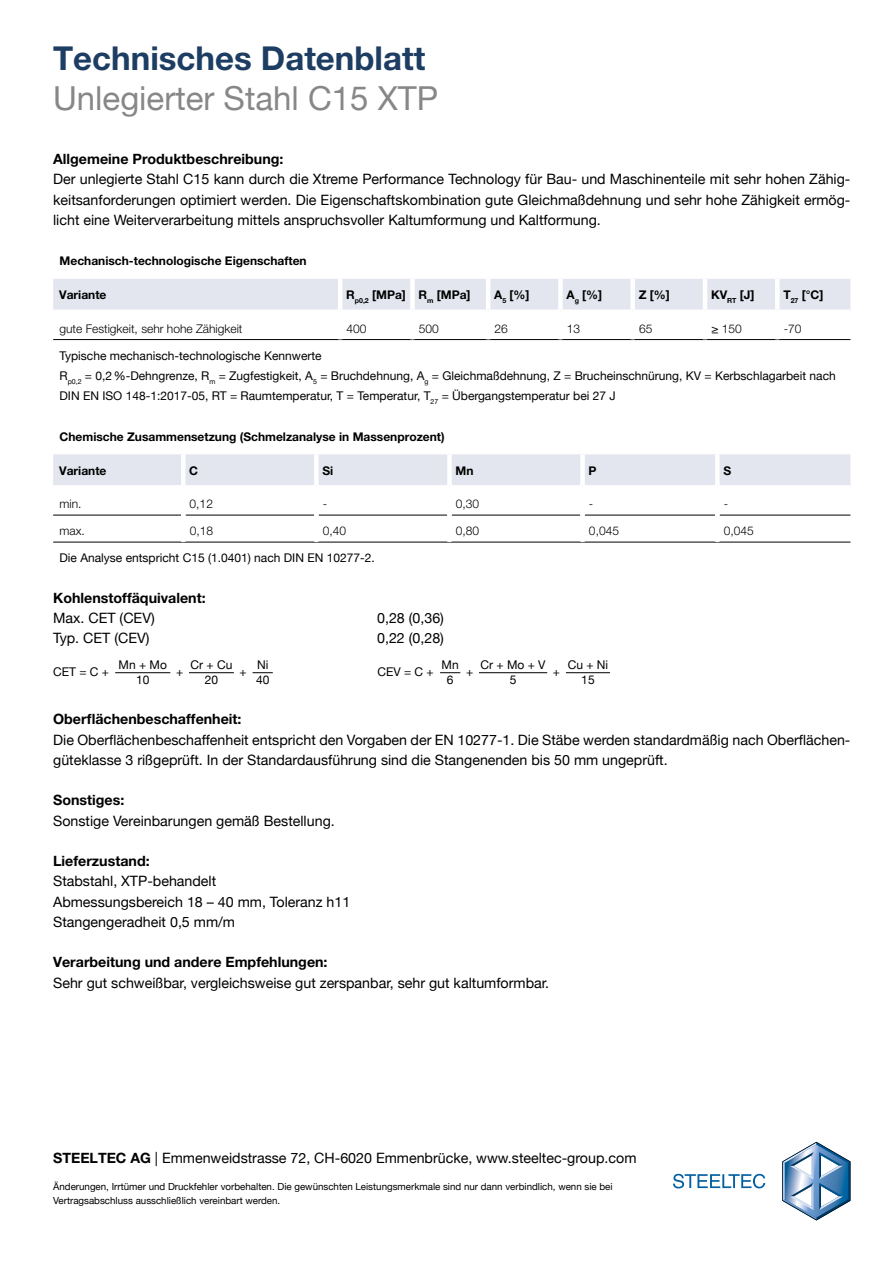
<style>
.page{position:relative;width:893px;height:1263px;background:#fff}
.page>*{position:absolute;margin:0;border:0;box-sizing:border-box;transform-origin:0 0}
.t1{font:33px "Helvetica Neue";color:#878787}
.t2{font:700 33px "Helvetica Neue LT Pro";color:#1e3d63}
.t3{font:14.25px/20.2px "Helvetica Neue";color:#000}
.t4{font:700 14.25px "Helvetica Neue LT Pro";color:#000}
.t5{font:12px/20.2px "Helvetica Neue";color:#000}
.t6{font:700 12px "Helvetica Neue LT Pro";color:#000}
.t7{font:300 12px "Helvetica Neue LT Pro";color:#000}
.t8{font:9.75px/13.5px "Helvetica Neue";color:#000}
.s1{font-family:"Helvetica Neue LT Pro";font-weight:700}
</style>
<div class="page">
<svg style="left:673px;top:1174px;width:92px;height:14px"></svg>
<svg style="left:782px;top:1142px;width:68px;height:78px"></svg>
<div style="left:53px;top:279px;width:797px;height:31px;background:#e3e6ef"></div>
<hr style="left:53px;top:339px;width:287px;height:1px;background:#000">
<hr style="left:340px;top:339px;width:72px;height:1px;background:#000">
<hr style="left:412px;top:339px;width:76px;height:1px;background:#000">
<hr style="left:488px;top:339px;width:72px;height:1px;background:#000">
<hr style="left:560px;top:339px;width:73px;height:1px;background:#000">
<hr style="left:633px;top:339px;width:72px;height:1px;background:#000">
<hr style="left:705px;top:339px;width:72px;height:1px;background:#000">
<hr style="left:777px;top:339px;width:73px;height:1px;background:#000">
<hr style="left:338px;top:279px;width:4px;height:31px;background:#fff">
<div style="left:410px;top:279px;width:5px;height:31px;background:#fff"></div>
<hr style="left:486px;top:279px;width:4px;height:31px;background:#fff">
<div style="left:558px;top:279px;width:5px;height:31px;background:#fff"></div>
<div style="left:630px;top:279px;width:5px;height:31px;background:#fff"></div>
<hr style="left:703px;top:279px;width:4px;height:31px;background:#fff">
<div style="left:775px;top:279px;width:5px;height:31px;background:#fff"></div>
<div style="left:53px;top:454px;width:797px;height:31px;background:#e3e6ef"></div>
<hr style="left:53px;top:515px;width:128px;height:1px;background:#000">
<hr style="left:185px;top:515px;width:129px;height:1px;background:#000">
<hr style="left:319px;top:515px;width:128px;height:1px;background:#000">
<hr style="left:452px;top:515px;width:128px;height:1px;background:#000">
<hr style="left:585px;top:515px;width:130px;height:1px;background:#000">
<hr style="left:720px;top:515px;width:130px;height:1px;background:#000">
<hr style="left:53px;top:542px;width:130px;height:1px;background:#000">
<hr style="left:183px;top:542px;width:133px;height:1px;background:#000">
<hr style="left:316px;top:542px;width:133px;height:1px;background:#000">
<hr style="left:449px;top:542px;width:134px;height:1px;background:#000">
<hr style="left:583px;top:542px;width:134px;height:1px;background:#000">
<hr style="left:717px;top:542px;width:133px;height:1px;background:#000">
<hr style="left:181px;top:454px;width:4px;height:31px;background:#fff">
<div style="left:314px;top:454px;width:5px;height:31px;background:#fff"></div>
<div style="left:447px;top:454px;width:5px;height:31px;background:#fff"></div>
<div style="left:580px;top:454px;width:5px;height:31px;background:#fff"></div>
<div style="left:715px;top:454px;width:5px;height:31px;background:#fff"></div>
<hr style="left:115px;top:672px;width:55px;height:1px;background:#000">
<svg style="left:440px;top:672px;width:20px;height:1px"></svg>
<hr style="left:479px;top:672px;width:68px;height:1px;background:#000">
<hr style="left:566px;top:672px;width:44px;height:1px;background:#000">
<hr style="left:189px;top:672px;width:45px;height:1px;background:#000">
<svg style="left:253px;top:672px;width:20px;height:1px"></svg>
<h1 class="t2" style="left:53px;top:37px;width:374px">Technisches Datenblatt</h1>
<h1 class="t1" style="left:53px;top:79px;width:387px">Unlegierter Stahl C15 XTP</h1>
<p class="t4" style="left:53px;top:150px;width:232px">Allgemeine Produktbeschreibung:</p>
<p class="t3" style="left:53px;top:169px;width:799px;text-align:justify">Der unlegierte Stahl C15 kann durch die Xtreme Performance Technology für Bau- und Maschinenteile mit sehr hohen Zähig&shy;keitsanforderungen optimiert werden. Die Eigenschaftskombination gute Gleichmaßdehnung und sehr hohe Zähigkeit ermög&shy;licht eine Weiterverarbeitung mittels anspruchsvoller Kaltumformung und Kaltformung.</p>
<p class="t6" style="left:60px;top:254px;width:249px">Mechanisch-technologische Eigenschaften</p>
<p class="t6" style="left:59px;top:287px;width:49px">Variante</p>
<p class="t6" style="left:346px;top:287px;width:126px">R<sub>p0,2</sub> [MPa] R<sub>m</sub> [MPa]</p>
<p class="t6" style="left:494px;top:287px;width:37px">A<sub>5</sub> [%]</p>
<p class="t6" style="left:566px;top:287px;width:37px">A<sub>g</sub> [%]</p>
<p class="t6" style="left:639px;top:287px;width:33px">Z [%]</p>
<p class="t6" style="left:711px;top:287px;width:45px">KV<sub>RT</sub> [J]</p>
<p class="t6" style="left:783px;top:287px;width:42px">T<sub>27</sub> [°C]</p>
<p class="t7" style="left:60px;top:321px;width:184px">gute Festigkeit, sehr hohe Zähigkeit</p>
<p class="t7" style="left:347px;top:321px;width:22px">400</p>
<p class="t7" style="left:419px;top:321px;width:22px">500</p>
<p class="t7" style="left:495px;top:321px;width:15px">26</p>
<p class="t7" style="left:567px;top:321px;width:15px">13</p>
<p class="t7" style="left:639px;top:321px;width:15px">65</p>
<p class="t7" style="left:711px;top:321px;width:32px">≥ 150</p>
<p class="t7" style="left:784px;top:321px;width:19px">-70</p>
<p class="t5" style="left:60px;top:345px;width:778px">Typische mechanisch-technologische Kennwerte<br>R<sub>p0,2</sub> = 0,2%-Dehngrenze, R<sub>m</sub> = Zugfestigkeit, A<sub>5</sub> = Bruchdehnung, A<sub>g</sub> = Gleichmaßdehnung, Z = Brucheinschnürung, KV = Kerbschlagarbeit nach<br>DIN EN ISO 148-1:2017-05, RT = Raumtemperatur, T = Temperatur, T<sub>27</sub> = Übergangstemperatur bei 27 J</p>
<p class="t6" style="left:60px;top:429px;width:387px">Chemische Zusammensetzung (Schmelzanalyse in Massenprozent)</p>
<p class="t6" style="left:59px;top:463px;width:49px">Variante</p>
<p class="t6" style="left:189px;top:463px;width:10px">C</p>
<p class="t6" style="left:322px;top:463px;width:12px">Si</p>
<p class="t6" style="left:455px;top:463px;width:19px">Mn</p>
<p class="t6" style="left:589px;top:463px;width:10px">P</p>
<p class="t6" style="left:723px;top:463px;width:9px">S</p>
<p class="t7" style="left:60px;top:497px;width:23px">min.</p>
<p class="t7" style="left:190px;top:497px;width:25px">0,12</p>
<p class="t7" style="left:323px;top:497px;width:6px">-</p>
<p class="t7" style="left:456px;top:497px;width:25px">0,30</p>
<p class="t7" style="left:589px;top:497px;width:6px">-</p>
<p class="t7" style="left:724px;top:497px;width:6px">-</p>
<p class="t7" style="left:60px;top:524px;width:27px">max.</p>
<p class="t7" style="left:190px;top:524px;width:25px">0,18</p>
<p class="t7" style="left:323px;top:524px;width:25px">0,40</p>
<p class="t7" style="left:456px;top:524px;width:25px">0,80</p>
<p class="t7" style="left:589px;top:524px;width:32px">0,045</p>
<p class="t7" style="left:724px;top:524px;width:32px">0,045</p>
<p class="t5" style="left:60px;top:548px;width:317px">Die Analyse entspricht C15 (1.0401) nach DIN EN 10277-2.</p>
<p class="t4" style="left:53px;top:589px;width:154px">Kohlenstoffäquivalent:</p>
<p class="t3" style="left:53px;top:608px;width:103px">Max. CET (CEV)</p>
<p class="t3" style="left:377px;top:608px;width:68px">0,28 (0,36)</p>
<p class="t3" style="left:53px;top:628px;width:98px">Typ. CET (CEV)</p>
<p class="t3" style="left:377px;top:628px;width:68px">0,22 (0,28)</p>
<p class="t5" style="left:119px;top:654px;width:50px">Mn + Mo</p>
<p class="t5" style="left:191px;top:654px;width:43px">Cr + Cu</p>
<p class="t5" style="left:257px;top:654px;width:13px">Ni</p>
<p class="t5" style="left:442px;top:654px;width:19px">Mn</p>
<p class="t5" style="left:481px;top:654px;width:67px">Cr + Mo + V</p>
<p class="t5" style="left:568px;top:654px;width:42px">Cu + Ni</p>
<p class="t5" style="left:136px;top:669px;width:15px">10</p>
<p class="t5" style="left:205px;top:669px;width:15px">20</p>
<p class="t5" style="left:256px;top:669px;width:15px">40</p>
<p class="t5" style="left:447px;top:669px;width:8px">6</p>
<p class="t5" style="left:510px;top:669px;width:8px">5</p>
<p class="t5" style="left:581px;top:669px;width:15px">15</p>
<p class="t5" style="left:53px;top:661px;width:57px">CET = C +</p>
<p class="t5" style="left:176px;top:661px;width:9px">+</p>
<p class="t5" style="left:240px;top:661px;width:9px">+</p>
<p class="t5" style="left:377px;top:661px;width:58px">CEV = C +</p>
<p class="t5" style="left:466px;top:661px;width:9px">+</p>
<p class="t5" style="left:553px;top:661px;width:9px">+</p>
<p class="t4" style="left:53px;top:710px;width:190px">Oberflächenbeschaffenheit:</p>
<p class="t3" style="left:53px;top:729px;width:799px">Die Oberflächenbeschaffenheit entspricht den Vorgaben der EN 10277-1. Die Stäbe werden standardmäßig nach Oberflächen&shy;güteklasse 3 rißgeprüft. In der Standardausführung sind die Stangenenden bis 50 mm ungeprüft.</p>
<p class="t4" style="left:53px;top:791px;width:73px">Sonstiges:</p>
<p class="t3" style="left:53px;top:810px;width:283px">Sonstige Vereinbarungen gemäß Bestellung.</p>
<p class="t4" style="left:53px;top:852px;width:98px">Lieferzustand:</p>
<p class="t3" style="left:53px;top:871px;width:299px">Stabstahl, XTP-behandelt<br>Abmessungsbereich 18 – 40 mm, Toleranz h11<br>Stangengeradheit 0,5 mm/m</p>
<p class="t4" style="left:53px;top:953px;width:276px">Verarbeitung und andere Empfehlungen:</p>
<p class="t3" style="left:53px;top:972px;width:498px">Sehr gut schweißbar, vergleichsweise gut zerspanbar, sehr gut kaltumformbar.</p>
<p class="t3" style="left:53px;top:1148px;width:585px"><span class="s1">STEELTEC AG</span> | Emmenweidstrasse 72, CH-6020 Emmenbrücke, www.steeltec-group.com</p>
<p class="t8" style="left:53px;top:1180px;width:561px">Änderungen, Irrtümer und Druckfehler vorbehalten. Die gewünschten Leistungsmerkmale sind nur dann verbindlich, wenn sie bei<br>Vertragsabschluss ausschließlich vereinbart werden.</p>
</div>
